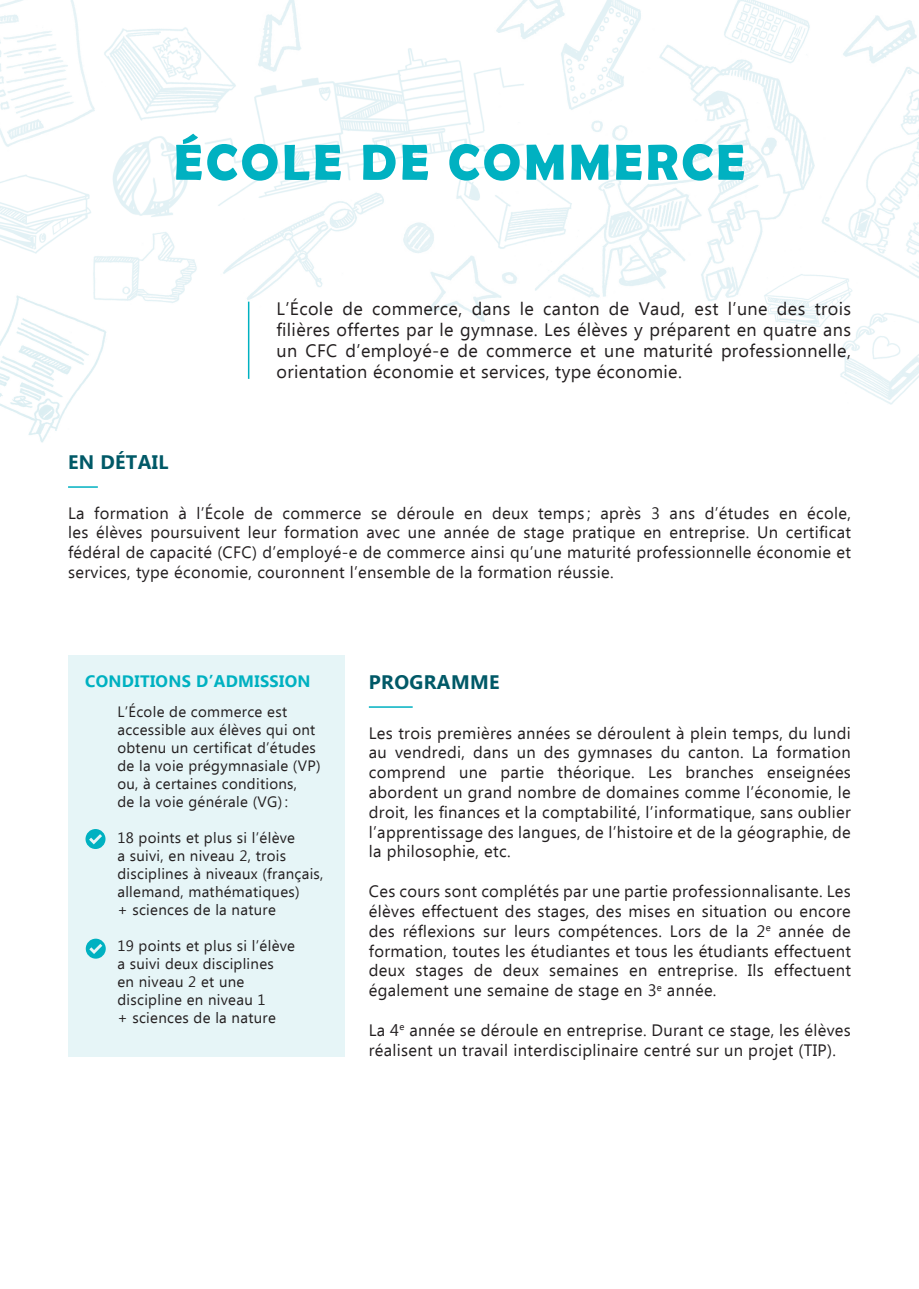
<style>
.page{position:relative;width:919px;height:1289px;background:#fff}
.page>*{position:absolute;margin:0;border:0;box-sizing:border-box;transform-origin:0 0}
.t1{font:700 51px "Berlin Sans FB Demi";letter-spacing:.06em;color:#00b1c1}
.Titre_col1{font:700 19.5px "Ebrima";letter-spacing:.02em;color:#005967}
.Titre_col_2{font:700 19.5px "Ebrima";letter-spacing:.02em;color:#005967}
.Chapeau{font:18px/21px "Ebrima";letter-spacing:.02em;color:#231f20;text-align:justify}
.Texte_courant{font:16.5px/19.8px "Ebrima";letter-spacing:.02em;color:#231f20;text-align:justify}
.Titre_1_-_block{font:700 16.5px "Ebrima";letter-spacing:.02em;color:#00b1c1}
.Texte_courant_case{font:15px/18px "Ebrima";letter-spacing:.02em;color:#231f20}
</style>
<div class="page">
<img style="left:0;top:0;width:918px;height:1057px">
<hr style="left:68px;top:486px;width:30px;height:2px;background:#00b1c1">
<hr style="left:248px;top:301px;width:1px;height:78px;background:#00b1c1">
<hr style="left:369px;top:706px;width:43px;height:1px;background:#00b1c1">
<div style="left:68px;top:654px;width:276px;height:402px;background:#e6f5f7"></div>
<svg style="left:85px;top:829px;width:20px;height:20px"></svg>
<svg style="left:86px;top:938px;width:20px;height:20px"></svg>
<p class="t1" style="left:174px;top:133px;width:572px">ÉCOLE DE COMMERCE</p>
<p class="Chapeau" style="left:276px;top:299px;width:576px">L’École de commerce, dans le canton de Vaud, est l’une des trois filières offertes par le gymnase. Les élèves y préparent en quatre ans un CFC d’employé-e de commerce et une maturité professionnelle, orientation économie et services, type économie.</p>
<p class="Titre_col_2" style="left:68px;top:448px;width:102px">EN DÉTAIL</p>
<p class="Texte_courant" style="left:68px;top:504px;width:784px">La formation à l’École de commerce se déroule en deux temps ; après 3 ans d’études en école, les élèves poursuivent leur formation avec une année de stage pratique en entreprise. Un certificat fédéral de capacité (CFC) d’employé-e de commerce ainsi qu’une maturité professionnelle économie et services, type économie, couronnent l’ensemble de la formation réussie.</p>
<p class="Titre_1_-_block" style="left:85px;top:669px;width:227px">CONDITIONS D’ADMISSION</p>
<p class="Texte_courant_case" style="left:117px;top:704px;width:205px">L’École de commerce est accessible aux élèves qui ont obtenu un certificat d’études de la voie prégymnasiale (VP) ou, à certaines conditions,<br>de la voie générale (VG) :</p>
<p class="Texte_courant_case" style="left:117px;top:830px;width:207px">18 points et plus si l’élève<br>a suivi, en niveau 2, trois disciplines à niveaux (français, allemand, mathématiques)<br>+ sciences de la nature</p>
<p class="Texte_courant_case" style="left:117px;top:938px;width:179px">19 points et plus si l’élève a suivi deux disciplines<br>en niveau 2 et une discipline en niveau 1</p>
<p class="Texte_courant_case" style="left:117px;top:1010px;width:160px">+ sciences de la nature</p>
<p class="Titre_col1" style="left:369px;top:668px;width:132px">PROGRAMME</p>
<p class="Texte_courant" style="left:369px;top:724px;width:483px">Les trois premières années se déroulent à plein temps, du lundi au vendredi, dans un des gymnases du canton. La formation comprend une partie théorique. Les branches enseignées abordent un grand nombre de domaines comme l’économie, le droit, les finances et la comptabilité, l’informatique, sans oublier l’apprentissage des langues, de l’histoire et de la géographie, de la philosophie, etc.</p>
<p class="Texte_courant" style="left:369px;top:882px;width:483px">Ces cours sont complétés par une partie professionnalisante. Les élèves effectuent des stages, des mises en situation ou encore des réflexions sur leurs compétences. Lors de la 2<sup>e</sup> année de formation, toutes les étudiantes et tous les étudiants effectuent deux stages de deux semaines en entreprise. Ils effectuent également une semaine de stage en 3<sup>e</sup> année.</p>
<p class="Texte_courant" style="left:369px;top:1021px;width:483px">La 4<sup>e</sup> année se déroule en entreprise. Durant ce stage, les élèves réalisent un travail interdisciplinaire centré sur un projet (TIP).</p>
</div>
